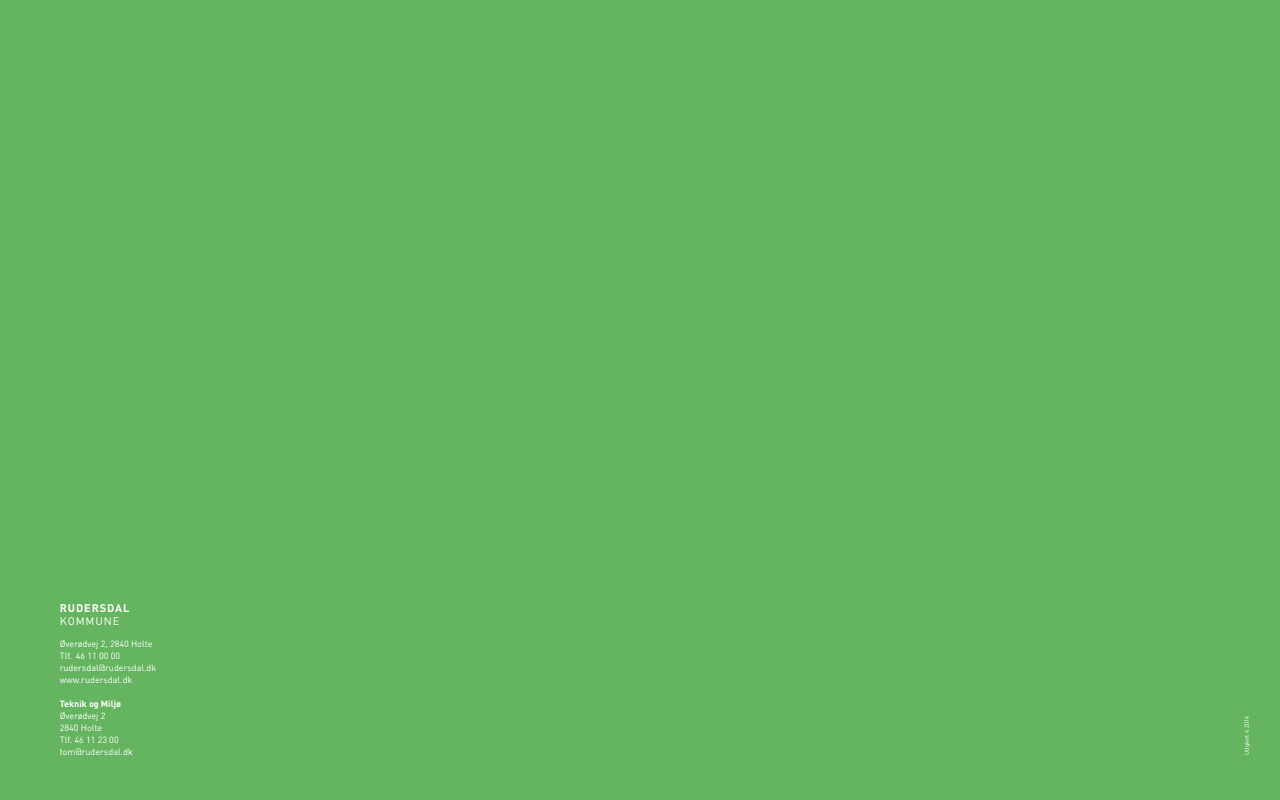
<style>
.page{position:relative;width:1280px;height:800px;background:#65b460}
.page>*{position:absolute;margin:0;border:0;box-sizing:border-box;transform-origin:0 0}
.t1{font:700 11px "DIN";letter-spacing:.08em;color:#fff}
.t2{font:11px "DIN";letter-spacing:.08em;color:#fff}
.t3{font:9px/12px "DIN";color:#fff}
.t4{font:700 9px "DIN";color:#fff}
.t5{font:6px "DIN";color:#fff}
</style>
<div class="page">
<p class="t1" style="left:60px;top:600px;width:71px">RUDERSDAL</p>
<p class="t2" style="left:60px;top:613px;width:61px">KOMMUNE</p>
<p class="t3" style="left:60px;top:637px;width:98px">Øverødvej 2, 2840 Holte<br>Tlf. 46 11 00 00 rudersdal@rudersdal.dk www.rudersdal.dk</p>
<p class="t4" style="left:60px;top:697px;width:63px">Teknik og Miljø</p>
<p class="t3" style="left:60px;top:709px;width:75px">Øverødvej 2<br>2840 Holte<br>Tlf. 46 11 23 00 tom@rudersdal.dk</p>
<p class="t5" style="left:1243px;top:755px;width:40px;rotate:-90deg">Udgivet 6.2014</p>
</div>
